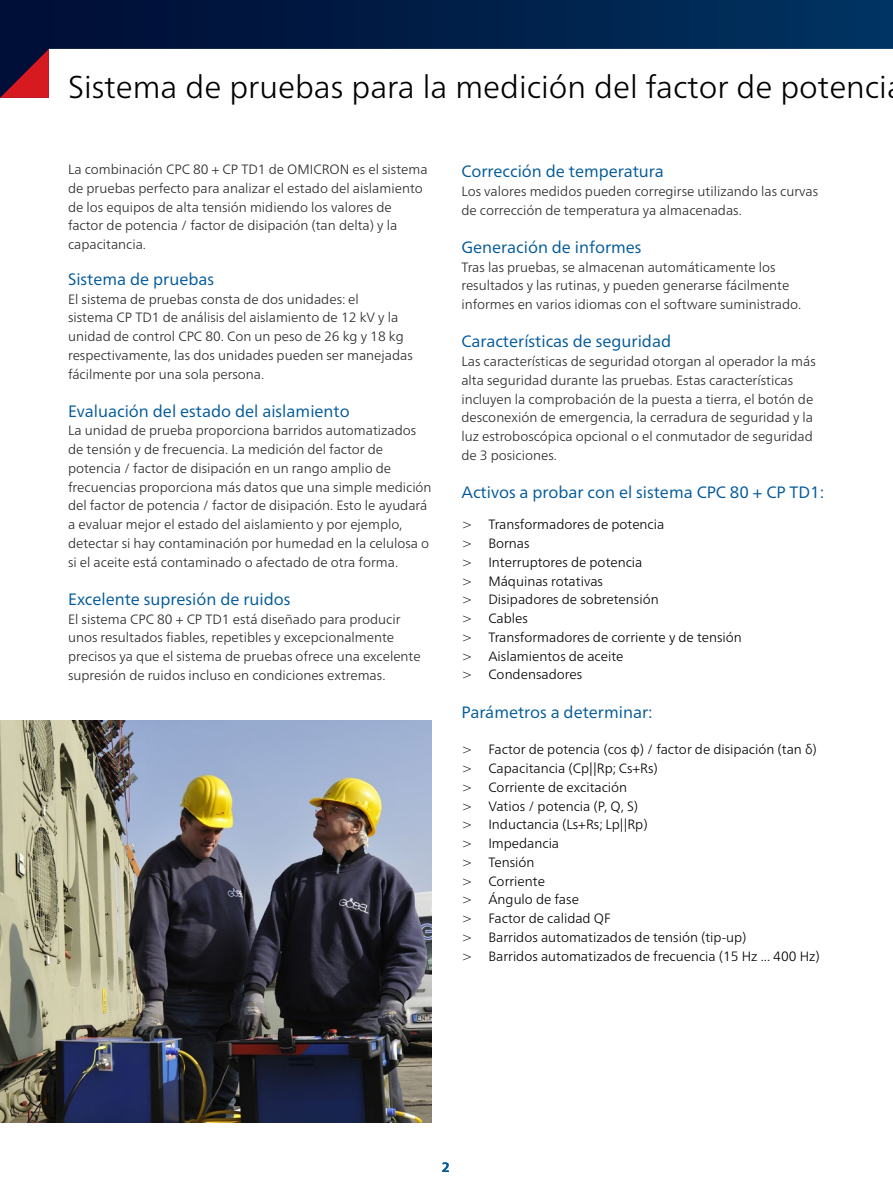
<style>
.page{position:relative;width:893px;height:1191px;background:#fff}
.page>*{position:absolute;margin:0;border:0;box-sizing:border-box;transform-origin:0 0}
.Content_-_Page_Headl{font:300 31.5px "Frutiger Neue LTW1 G";color:#000}
.t1{font:16.5px "Frutiger Neue LTW1 G";color:#00599a}
.t2{font:300 13.5px/18.8px "Frutiger Neue LTW1 G";color:#292829}
.t3{font:300 13.5px "Frutiger Neue LTW1 G";color:#000}
.Last_Page{font:700 13.5px "Frutiger Neue LTW1 G";color:#00599a}
.s1{font-family:"OMICRON";font-weight:400}
</style>
<div class="page">
<svg style="left:0;top:0;width:893px;height:49px"></svg>
<svg style="left:0;top:49px;width:49px;height:49px"></svg>
<img style="left:0;top:721px;width:432px;height:402px">
<p class="Content_-_Page_Headl" style="left:68px;top:68px;width:820px">Sistema de pruebas para la medición del factor de potenci</p>
<p class="t2" style="left:68px;top:160px;width:361px">La combinación CPC 80 + CP TD1 de OMICRON es el sistema de pruebas perfecto para analizar el estado del aislamiento de los equipos de alta tensión midiendo los valores de factor de potencia / factor de disipación (tan delta) y la capacitancia.</p>
<p class="t1" style="left:68px;top:269px;width:148px">Sistema de pruebas</p>
<p class="t2" style="left:68px;top:289px;width:346px">El sistema de pruebas consta de dos unidades: el<br>sistema CP TD1 de análisis del aislamiento de 12 kV y la unidad de control CPC 80. Con un peso de 26 kg y 18 kg respectivamente, las dos unidades pueden ser manejadas fácilmente por una sola persona.</p>
<p class="t1" style="left:68px;top:401px;width:283px">Evaluación del estado del aislamiento</p>
<p class="t2" style="left:68px;top:421px;width:365px">La unidad de prueba proporciona barridos automatizados de tensión y de frecuencia. La medición del factor de potencia / factor de disipación en un rango amplio de frecuencias proporciona más datos que una simple medición del factor de potencia / factor de disipación. Esto le ayudará a evaluar mejor el estado del aislamiento y por ejemplo, detectar si hay contaminación por humedad en la celulosa o si el aceite está contaminado o afectado de otra forma.</p>
<p class="t1" style="left:68px;top:589px;width:224px">Excelente supresión de ruidos</p>
<p class="t2" style="left:68px;top:609px;width:354px">El sistema CPC 80 + CP TD1 está diseñado para producir unos resultados fiables, repetibles y excepcionalmente precisos ya que el sistema de pruebas ofrece una excelente supresión de ruidos incluso en condiciones extremas.</p>
<p class="t1" style="left:461px;top:162px;width:204px">Corrección de temperatura</p>
<p class="t2" style="left:461px;top:182px;width:358px">Los valores medidos pueden corregirse utilizando las curvas de corrección de temperatura ya almacenadas.</p>
<p class="t1" style="left:461px;top:237px;width:182px">Generación de informes</p>
<p class="t2" style="left:461px;top:257px;width:341px">Tras las pruebas, se almacenan automáticamente los resultados y las rutinas, y pueden generarse fácilmente informes en varios idiomas con el software suministrado.</p>
<p class="t1" style="left:461px;top:331px;width:211px">Características de seguridad</p>
<p class="t2" style="left:461px;top:352px;width:356px">Las características de seguridad otorgan al operador la más alta seguridad durante las pruebas. Estas características incluyen la comprobación de la puesta a tierra, el botón de desconexión de emergencia, la cerradura de seguridad y la luz estroboscópica opcional o el conmutador de seguridad de 3 posiciones.</p>
<p class="t1" style="left:461px;top:482px;width:364px">Activos a probar con el sistema CPC 80 + CP TD1:</p>
<p class="t3" style="left:461px;top:516px;width:204px"><span class="s1">&gt;</span> Transformadores de potencia</p>
<p class="t3" style="left:461px;top:535px;width:70px"><span class="s1">&gt;</span> Bornas</p>
<p class="t3" style="left:461px;top:554px;width:183px"><span class="s1">&gt;</span> Interruptores de potencia</p>
<p class="t3" style="left:461px;top:573px;width:143px"><span class="s1">&gt;</span> Máquinas rotativas</p>
<p class="t3" style="left:461px;top:591px;width:199px"><span class="s1">&gt;</span> Disipadores de sobretensión</p>
<p class="t3" style="left:461px;top:610px;width:68px"><span class="s1">&gt;</span> Cables</p>
<p class="t3" style="left:461px;top:629px;width:282px"><span class="s1">&gt;</span> Transformadores de corriente y de tensión</p>
<p class="t3" style="left:461px;top:648px;width:164px"><span class="s1">&gt;</span> Aislamientos de aceite</p>
<p class="t3" style="left:461px;top:666px;width:122px"><span class="s1">&gt;</span> Condensadores</p>
<p class="t1" style="left:461px;top:702px;width:193px">Parámetros a determinar:</p>
<p class="t3" style="left:461px;top:741px;width:357px"><span class="s1">&gt;</span> Factor de potencia (cos φ) / factor de disipación (tan δ)</p>
<p class="t3" style="left:461px;top:760px;width:198px"><span class="s1">&gt;</span> Capacitancia (Cp||Rp; Cs+Rs)</p>
<p class="t3" style="left:461px;top:779px;width:167px"><span class="s1">&gt;</span> Corriente de excitación</p>
<p class="t3" style="left:461px;top:797px;width:178px"><span class="s1">&gt;</span> Vatios / potencia (P, Q, S)</p>
<p class="t3" style="left:461px;top:816px;width:188px"><span class="s1">&gt;</span> Inductancia (Ls+Rs; Lp||Rp)</p>
<p class="t3" style="left:461px;top:835px;width:99px"><span class="s1">&gt;</span> Impedancia</p>
<p class="t3" style="left:461px;top:854px;width:75px"><span class="s1">&gt;</span> Tensión</p>
<p class="t3" style="left:461px;top:872px;width:85px"><span class="s1">&gt;</span> Corriente</p>
<p class="t3" style="left:461px;top:891px;width:119px"><span class="s1">&gt;</span> Ángulo de fase</p>
<p class="t3" style="left:461px;top:910px;width:151px"><span class="s1">&gt;</span> Factor de calidad QF</p>
<p class="t3" style="left:461px;top:929px;width:287px"><span class="s1">&gt;</span> Barridos automatizados de tensión (tip-up)</p>
<p class="t3" style="left:461px;top:947px;width:360px"><span class="s1">&gt;</span> Barridos automatizados de frecuencia (15 Hz ... 400 Hz)</p>
<p class="Last_Page" style="left:442px;top:1159px;width:10px">2</p>
</div>
